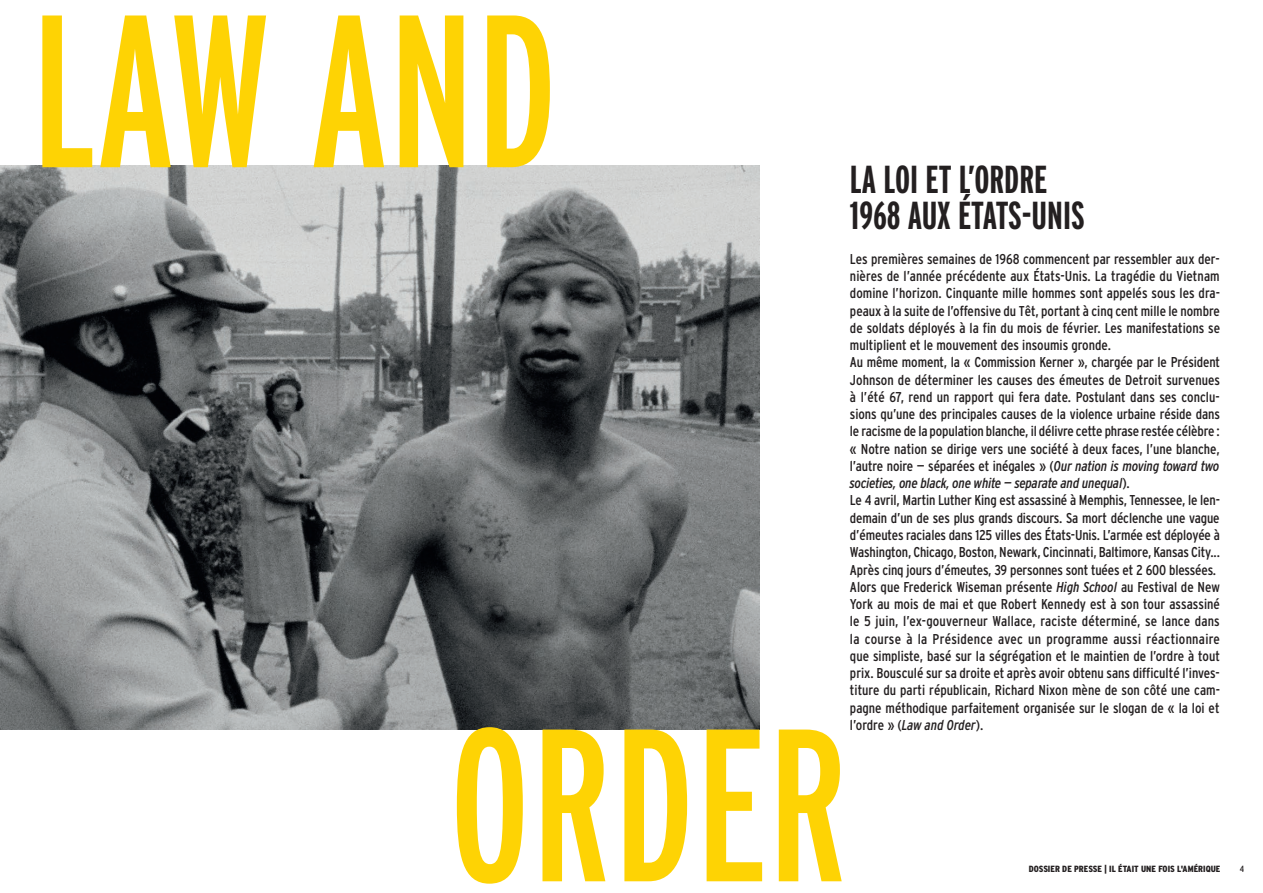
<style>
.page{position:relative;width:1263px;height:893px;background:#fff}
.page>*{position:absolute;margin:0;border:0;box-sizing:border-box;transform-origin:0 0}
.t1{font:216.75px "Interstate Compressed";color:#fed304}
.t2{font:700 39px/36px "Interstate Compressed";color:#231f20}
.t3{font:14.25px/17.2px "Interstate Condensed";color:#231f20}
.t4{font:900 9px "Interstate Condensed";color:#231f20}
.t5{font:9px "Interstate Condensed";color:#231f20}
.s1{font-style:italic}
</style>
<div class="page">
<img style="left:0;top:166px;width:759px;height:564px">
<h1 class="t1" style="left:30px;top:-29px;width:528px">LAW AND</h1>
<h2 class="t2" style="left:850px;top:161px;width:236px">LA LOI ET L’ORDRE<br>1968 AUX ÉTATS-UNIS</h2>
<p class="t3" style="left:850px;top:250px;width:372px">Les premières semaines de 1968 commencent par ressembler aux der&shy;nières de l’année précédente aux États-Unis. La tragédie du Vietnam domine l’horizon. Cinquante mille hommes sont appelés sous les dra&shy;peaux à la suite de l’offensive du Têt, portant à cinq cent mille le nombre de soldats déployés à la fin du mois de février. Les manifestations se multiplient et le mouvement des insoumis gronde.<br>Au même moment, la « Commission Kerner », chargée par le Président Johnson de déterminer les causes des émeutes de Detroit survenues à l’été 67, rend un rapport qui fera date. Postulant dans ses conclu&shy;sions qu’une des principales causes de la violence urbaine réside dans le racisme de la population blanche, il délivre cette phrase restée célèbre : « Notre nation se dirige vers une société à deux faces, l’une blanche, l’autre noire — séparées et inégales » (<span class="s1">Our nation is moving toward two societies, one black, one white — separate and unequal</span>).<br>Le 4 avril, Martin Luther King est assassiné à Memphis, Tennessee, le len&shy;demain d’un de ses plus grands discours. Sa mort déclenche une vague d’émeutes raciales dans 125 villes des États-Unis. L’armée est déployée à Washington, Chicago, Boston, Newark, Cincinnati, Baltimore, Kansas City...<br>Après cinq jours d’émeutes, 39 personnes sont tuées et 2 600 blessées.<br>Alors que Frederick Wiseman présente <span class="s1">High School</span> au Festival de New York au mois de mai et que Robert Kennedy est à son tour assassiné le 5 juin, l’ex-gouverneur Wallace, raciste déterminé, se lance dans la course à la Présidence avec un programme aussi réactionnaire que simpliste, basé sur la ségrégation et le maintien de l’ordre à tout prix. Bousculé sur sa droite et après avoir obtenu sans difficulté l’inves&shy;titure du parti républicain, Richard Nixon mène de son côté une cam&shy;pagne méthodique parfaitement organisée sur le slogan de « la loi et l’ordre » (<span class="s1">Law and Order</span>).</p>
<h1 class="t1" style="left:449px;top:685px;width:401px">ORDER</h1>
<p class="t4" style="left:1029px;top:863px;width:193px">DOSSIER DE PRESSE | IL ÉTAIT UNE FOIS L'AMÉRIQUE</p>
<p class="t5" style="left:1240px;top:863px;width:6px">4</p>
</div>
